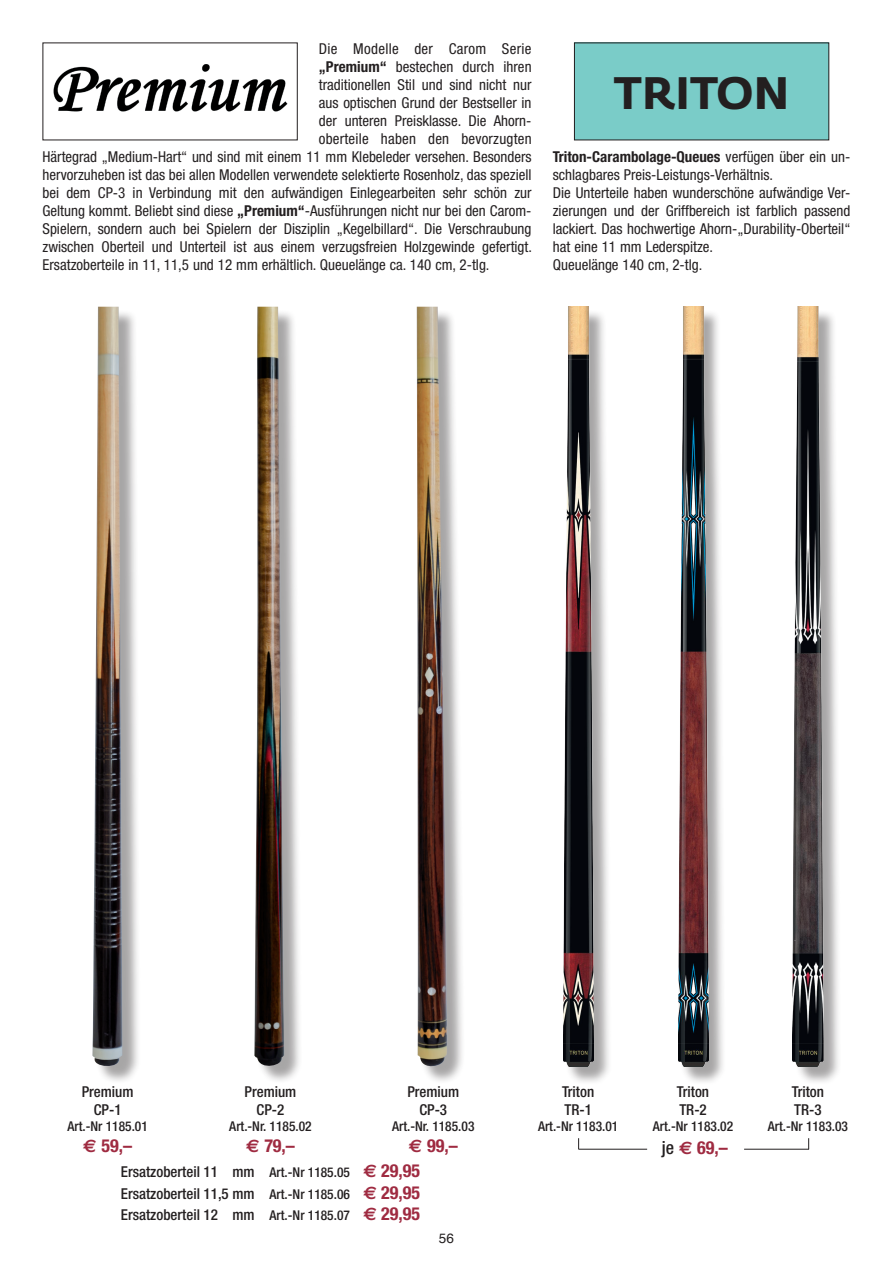
<style>
.page{position:relative;width:893px;height:1263px;background:#fff}
.page>*{position:absolute;margin:0;border:0;box-sizing:border-box;transform-origin:0 0}
.t1{font:700 45px "Fedra Sans";color:#231f20}
.preis{font:700 condensed 18px "Helvetica Neue";color:#9f2b41}
.preis-2{font:500 condensed 18px "Helvetica Neue";color:#231f20}
.Artikel_Txt{font:condensed 15px/18px "Helvetica Neue";color:#231f20}
.Artikel{font:500 condensed 15px "Helvetica Neue";color:#231f20}
.Artikel_Txt-2{font:condensed 15px "Helvetica Neue";letter-spacing:.02em;color:#231f20}
.Artikel_Nr{font:500 condensed 13.5px "Helvetica Neue";color:#231f20}
.t2{font:13.5px "Helvetica";color:#231f20}
.s1{font-weight:700}
.s2{font-family:"Euro Sans";font-stretch:normal}
.s3{font-size:13.5px}
.s4{font-family:"Euro Sans";font-weight:700;font-stretch:normal;font-size:18px;color:#9f2b41}
.s5{font-weight:700;font-size:18px;color:#9f2b41}
</style>
<div class="page">
<div style="left:565px;top:309px;width:47px;height:776px;background:#231f20;opacity:.4"></div>
<img style="left:563px;top:307px;width:30px;height:759px">
<div style="left:680px;top:309px;width:47px;height:776px;background:#231f20;opacity:.4"></div>
<img style="left:678px;top:307px;width:30px;height:759px">
<div style="left:795px;top:309px;width:46px;height:776px;background:#231f20;opacity:.4"></div>
<img style="left:793px;top:307px;width:30px;height:759px">
<hr style="left:578px;top:1149px;width:69px;height:1px;background:#231f20">
<hr style="left:744px;top:1149px;width:65px;height:1px;background:#231f20">
<div style="left:574px;top:43px;width:255px;height:97px;background:#7accc8"></div>
<img style="left:53px;top:64px;width:235px;height:48px">
<div style="left:419px;top:309px;width:47px;height:775px;background:#231f20;opacity:.4"></div>
<img style="left:417px;top:307px;width:30px;height:764px">
<div style="left:257px;top:309px;width:46px;height:775px;background:#231f20;opacity:.4"></div>
<img style="left:254px;top:307px;width:31px;height:764px">
<div style="left:95px;top:309px;width:46px;height:775px;background:#231f20;opacity:.4"></div>
<img style="left:92px;top:307px;width:31px;height:760px">
<p class="Artikel_Txt-2" style="left:319px;top:40px;width:214px">Die Modelle der Carom Serie</p>
<p class="Artikel_Txt" style="left:319px;top:58px;width:214px"><span class="s1">„Premium“</span> bestechen durch ihren</p>
<p class="Artikel_Txt" style="left:319px;top:76px;width:214px">traditionellen Stil und sind nicht nur</p>
<p class="Artikel_Txt" style="left:319px;top:94px;width:214px">aus optischen Grund der Bestseller in</p>
<p class="Artikel_Txt" style="left:319px;top:112px;width:212px">der unteren Preisklasse. Die Ahorn-</p>
<p class="Artikel_Txt" style="left:319px;top:130px;width:214px">oberteile haben den bevorzugten</p>
<p class="Artikel_Txt" style="left:43px;top:148px;width:491px">Härtegrad „Medium-Hart“ und sind mit einem 11 mm Klebeleder versehen. Besonders</p>
<p class="Artikel_Txt" style="left:43px;top:166px;width:491px">hervorzuheben ist das bei allen Modellen verwendete selektierte Rosenholz, das speziell</p>
<p class="Artikel_Txt" style="left:43px;top:184px;width:491px">bei dem CP-3 in Verbindung mit den aufwändigen Einlegearbeiten sehr schön zur</p>
<p class="Artikel_Txt" style="left:43px;top:202px;width:490px">Geltung kommt. Beliebt sind diese <span class="s1">„Premium“</span>-Ausführungen nicht nur bei den Carom-</p>
<p class="Artikel_Txt" style="left:43px;top:220px;width:490px">Spielern, sondern auch bei Spielern der Disziplin „Kegelbillard“. Die Verschraubung</p>
<p class="Artikel_Txt" style="left:43px;top:238px;width:491px">zwischen Oberteil und Unterteil ist aus einem verzugsfreien Holzgewinde gefertigt.</p>
<p class="Artikel_Txt" style="left:43px;top:256px;width:449px">Ersatzoberteile in 11, 11,5 und 12 mm erhältlich. Queuelänge ca. 140 cm, 2-tlg.</p>
<p class="t1" style="left:614px;top:66px;width:177px">TRITON</p>
<p class="Artikel_Txt" style="left:553px;top:148px;width:299px"><span class="s1">Triton-Carambolage-Queues</span> verfügen über ein un&shy;schlagbares Preis-Leistungs-Verhältnis.</p>
<p class="Artikel_Txt" style="left:553px;top:184px;width:299px;text-align:justify">Die Unterteile haben wunderschöne aufwändige Ver&shy;zierungen und der Griffbereich ist farblich passend lackiert. Das hochwertige Ahorn-„Durability-Oberteil“ hat eine 11 mm Lederspitze.</p>
<p class="Artikel_Txt" style="left:553px;top:256px;width:151px">Queuelänge 140 cm, 2-tlg.</p>
<p class="Artikel" style="left:82px;top:1082px;width:53px">Premium</p>
<p class="Artikel" style="left:94px;top:1100px;width:29px">CP-1</p>
<p class="Artikel_Nr" style="left:68px;top:1118px;width:82px">Art.-Nr 1185.01</p>
<p class="preis" style="left:83px;top:1135px;width:50px"><span class="s2">E</span> 59,–</p>
<p class="Artikel" style="left:121px;top:1163px;width:301px">Ersatzoberteil 11 mm <span class="s3">Art.-Nr 1185.05</span> <span class="s4">E</span> <span class="s5">29,95</span></p>
<p class="Artikel" style="left:121px;top:1184px;width:301px">Ersatzoberteil 11,5 mm <span class="s3">Art.-Nr 1185.06</span> <span class="s4">E</span> <span class="s5">29,95</span></p>
<p class="Artikel" style="left:121px;top:1206px;width:301px">Ersatzoberteil 12 mm <span class="s3">Art.-Nr 1185.07</span> <span class="s4">E</span> <span class="s5">29,95</span></p>
<p class="Artikel" style="left:245px;top:1082px;width:53px">Premium</p>
<p class="Artikel" style="left:257px;top:1100px;width:29px">CP-2</p>
<p class="Artikel_Nr" style="left:229px;top:1118px;width:84px">Art.-Nr. 1185.02</p>
<p class="preis" style="left:246px;top:1135px;width:50px"><span class="s2">E</span> 79,–</p>
<p class="Artikel" style="left:407px;top:1082px;width:53px">Premium</p>
<p class="Artikel" style="left:419px;top:1100px;width:29px">CP-3</p>
<p class="Artikel_Nr" style="left:392px;top:1118px;width:84px">Art.-Nr. 1185.03</p>
<p class="preis" style="left:409px;top:1135px;width:50px"><span class="s2">E</span> 99,–</p>
<p class="t2" style="left:439px;top:1228px;width:17px">56</p>
<p class="Artikel" style="left:562px;top:1082px;width:34px">Triton</p>
<p class="Artikel" style="left:564px;top:1100px;width:29px">TR-1</p>
<p class="Artikel_Nr" style="left:538px;top:1118px;width:82px">Art.-Nr 1183.01</p>
<p class="Artikel" style="left:677px;top:1082px;width:34px">Triton</p>
<p class="Artikel" style="left:679px;top:1100px;width:29px">TR-2</p>
<p class="Artikel_Nr" style="left:653px;top:1118px;width:82px">Art.-Nr 1183.02</p>
<p class="preis-2" style="left:662px;top:1137px;width:14px">je</p>
<p class="preis" style="left:697px;top:1137px;width:32px">69,–</p>
<p class="Artikel" style="left:792px;top:1082px;width:34px">Triton</p>
<p class="Artikel" style="left:794px;top:1100px;width:29px">TR-3</p>
<p class="Artikel_Nr" style="left:768px;top:1118px;width:82px">Art.-Nr 1183.03</p>
</div>
